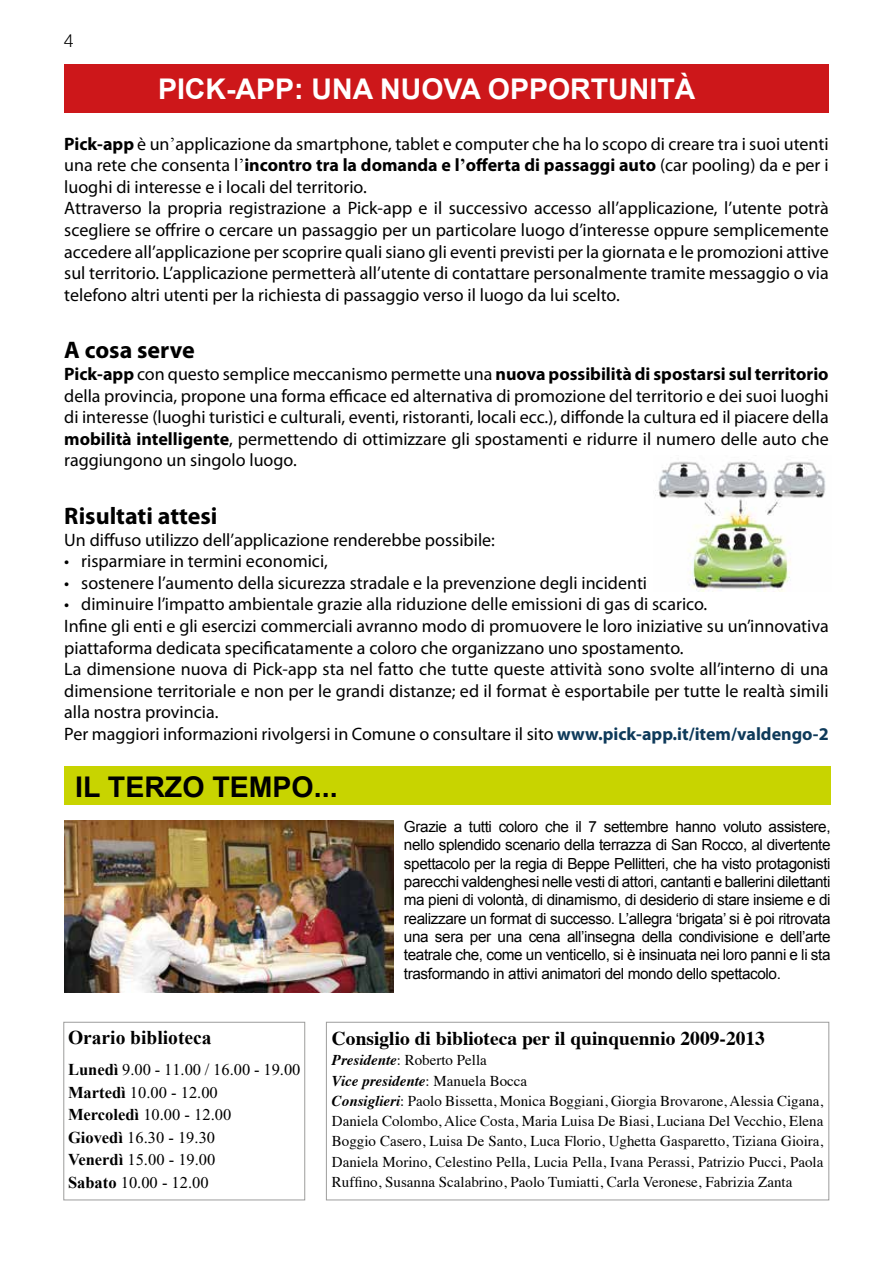
<style>
.page{position:relative;width:893px;height:1263px;background:#fff}
.page>*{position:absolute;margin:0;border:0;box-sizing:border-box;transform-origin:0 0}
.t1{font:700 28.5px "Arial";color:#fff}
.t2{font:700 28.5px "Arial";color:#000}
.t3{font:700 24px "Myriad Pro";color:#000}
.t4{font:700 19.5px "Times";color:#000}
.t5{font:700 19.5px "Times New Roman";color:#000}
.t6{font:18px/21.6px "Myriad Pro";color:#000}
.t7{font:300 18px "Helvetica Neue";color:#000}
.t8{font:16.5px/22.5px "Times New Roman";color:#000}
.t9{font:15.3px/18.3px "Arial";letter-spacing:-.025em;color:#000;text-align:justify}
.t10{font:15px/20.2px "Times";color:#000}
.s1{font-weight:700}
.s2{font-family:"Times New Roman"}
.s3{font-family:"Times New Roman";font-weight:700}
.s4{font-weight:700;color:#0e3a5a}
.s5{font-weight:700;font-style:italic}
</style>
<div class="page">
<div style="left:63px;top:1022px;width:242px;height:178px;border:1px solid #9d9d9c"></div>
<div style="left:326px;top:1022px;width:503px;height:178px;border:1px solid #9d9d9c"></div>
<div style="left:64px;top:64px;width:765px;height:49px;background:#cd171a"></div>
<img style="left:64px;top:821px;width:329px;height:171px">
<div style="left:64px;top:766px;width:767px;height:39px;background:#c8d400"></div>
<img style="left:655px;top:461px;width:171px;height:131px">
<p class="t7" style="left:64px;top:30px;width:12px">4</p>
<h1 class="t1" style="left:158px;top:70px;width:539px">PICK-APP: UNA NUOVA OPPORTUNITÀ</h1>
<p class="t6" style="left:64px;top:132px;width:766px"><span class="s1">Pick-app</span> è un<span class="s2">’</span>applicazione da smartphone, tablet e computer che ha lo scopo di creare tra i suoi utenti una rete che consenta l<span class="s2">’</span><span class="s1">incontro tra la domanda e l</span><span class="s3">’</span><span class="s1">offerta di passaggi auto</span> (car pooling) da e per i luoghi di interesse e i locali del territorio.<br>Attraverso la propria registrazione a Pick-app e il successivo accesso all’applicazione, l’utente potrà scegliere se offrire o cercare un passaggio per un particolare luogo d’interesse oppure semplicemente accedere all’applicazione per scoprire quali siano gli eventi previsti per la giornata e le promozioni attive sul territorio. L’applicazione permetterà all’utente di contattare personalmente tramite messaggio o via telefono altri utenti per la richiesta di passaggio verso il luogo da lui scelto.</p>
<h2 class="t3" style="left:64px;top:337px;width:132px">A cosa serve</h2>
<p class="t6" style="left:64px;top:363px;width:766px;text-align:justify"><span class="s1">Pick-app</span> con questo semplice meccanismo permette una <span class="s1">nuova possibilità di spostarsi sul territorio </span>della provincia, propone una forma efficace ed alternativa di promozione del territorio e dei suoi luoghi di interesse (luoghi turistici e culturali, eventi, ristoranti, locali ecc.), diffonde la cultura ed il piacere della <span class="s1">mobilità intelligente</span>, permettendo di ottimizzare gli spostamenti e ridurre il numero delle auto che raggiungono un singolo luogo.</p>
<h2 class="t3" style="left:64px;top:502px;width:155px">Risultati attesi</h2>
<p class="t6" style="left:64px;top:528px;width:432px">Un diffuso utilizzo dell’applicazione renderebbe possibile:</p>
<p class="t6" style="left:64px;top:550px;width:265px">• risparmiare in termini economici,</p>
<p class="t6" style="left:64px;top:572px;width:584px">• sostenere l’aumento della sicurezza stradale e la prevenzione degli incidenti</p>
<p class="t6" style="left:64px;top:593px;width:766px">• diminuire l’impatto ambientale grazie alla riduzione delle emissioni di gas di scarico.<br>Infine gli enti e gli esercizi commerciali avranno modo di promuovere le loro iniziative su un’innovativa piattaforma dedicata specificatamente a coloro che organizzano uno spostamento.<br>La dimensione nuova di Pick-app sta nel fatto che tutte queste attività sono svolte all’interno di una dimensione territoriale e non per le grandi distanze; ed il format è esportabile per tutte le realtà simili alla nostra provincia.<br>Per maggiori informazioni rivolgersi in Comune o consultare il sito <span class="s4">www.pick-app.it/item/valdengo-2</span></p>
<h1 class="t2" style="left:75px;top:768px;width:264px">IL TERZO TEMPO...</h1>
<p class="t9" style="left:404px;top:817px;width:428px">Grazie a tutti coloro che il 7 settembre hanno voluto assistere, nello splendido scenario della terrazza di San Rocco, al divertente spettacolo per la regia di Beppe Pellitteri, che ha visto protagonisti parecchi valdenghesi nelle vesti di attori, cantanti e ballerini dilettanti ma pieni di volontà, di dinamismo, di desiderio di stare insieme e di realizzare un format di successo. L’allegra ‘brigata’ si è poi ritrovata una sera per una cena all’insegna della condivisione e dell’arte teatrale che, come un venticello, si è insinuata nei loro panni e li sta trasformando in attivi animatori del mondo dello spettacolo.</p>
<p class="t5" style="left:68px;top:1024px;width:145px">Orario biblioteca</p>
<p class="t8" style="left:68px;top:1059px;width:234px"><span class="s1">Lunedì</span> 9.00 - 11.00 / 16.00 - 19.00<br><span class="s1">Martedì</span> 10.00 - 12.00<br><span class="s1">Mercoledì</span> 10.00 - 12.00<br><span class="s1">Giovedì</span> 16.30 - 19.30<br><span class="s1">Venerdì</span> 15.00 - 19.00<br><span class="s1">Sabato</span> 10.00 - 12.00</p>
<p class="t4" style="left:332px;top:1020px;width:435px">Consiglio di biblioteca per il quinquennio 2009-2013</p>
<p class="t10" style="left:332px;top:1049px;width:493px"><span class="s5">Presidente</span>: Roberto Pella<br><span class="s5">Vice presidente</span>: Manuela Bocca<br><span class="s5">Consiglieri</span>: Paolo Bissetta, Monica Boggiani, Giorgia Brovarone, Alessia Cigana, Daniela Colombo, Alice Costa, Maria Luisa De Biasi, Luciana Del Vecchio, Elena Boggio Casero, Luisa De Santo, Luca Florio, Ughetta Gasparetto, Tiziana Gioira, Daniela Morino, Celestino Pella, Lucia Pella, Ivana Perassi, Patrizio Pucci, Paola Ruffino, Susanna Scalabrino, Paolo Tumiatti, Carla Veronese, Fabrizia Zanta</p>
</div>
